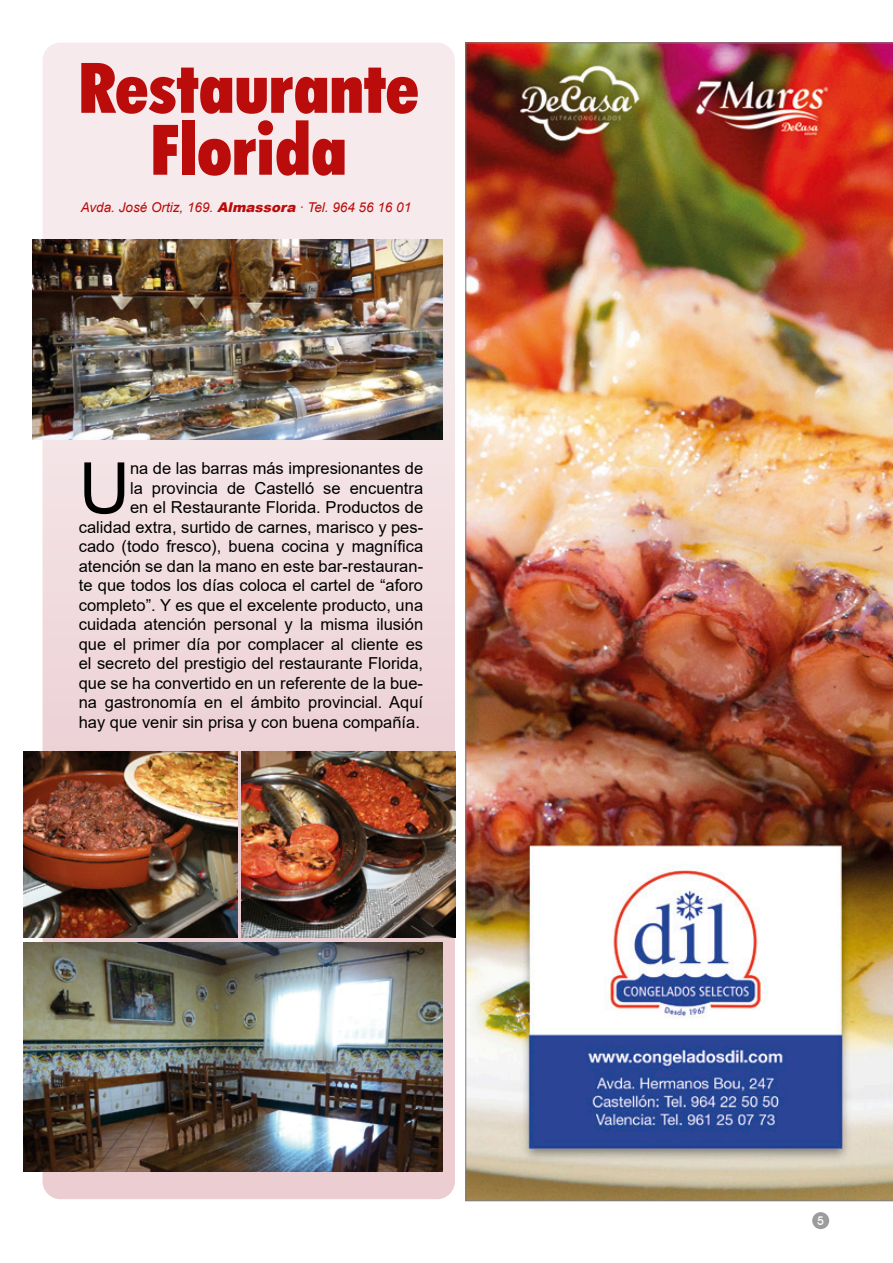
<style>
.page{position:relative;width:893px;height:1263px;background:#fff}
.page>*{position:absolute;margin:0;border:0;box-sizing:border-box;transform-origin:0 0}
.t1{font:70.95px "Arial";color:#000}
.t2{font:900 condensed 69.9px/61.9px "Futura BT";color:#ba0c0b;text-align:center}
.t3{font:16.5px/19.5px "Arial";color:#000;text-align:right}
.t4{font:italic 13.5px "Arial";color:#ba0c0b}
.t5{font:500 12px "Avant Garde IT Cby BT";color:#fff}
.s1{font-weight:900}
</style>
<div class="page">
<img style="left:465px;top:43px;width:428px;height:1158px">
<svg style="left:43px;top:43px;width:412px;height:1156px;background:#f1dee1"></svg>
<img style="left:23px;top:942px;width:419px;height:229px">
<img style="left:33px;top:239px;width:409px;height:200px">
<img style="left:23px;top:751px;width:214px;height:187px">
<img style="left:241px;top:751px;width:214px;height:187px">
<div style="left:812px;top:1212px;width:17px;height:17px;background:#9c9c9c;border-radius:50%"></div>
<h2 class="t2" style="left:78px;top:56px;width:342px">Restaurante<br>Florida</h2>
<p class="t4" style="left:81px;top:198px;width:332px">Avda. José Ortiz, 169. <span class="s1">Almassora</span> · Tel. 964 56 16 01</p>
<p class="t3" style="left:79px;top:459px;width:346px">na de las barras más impresionantes de<br>la provincia de Castelló se encuentra<br>en el Restaurante Florida. Productos de calidad extra, surtido de carnes, marisco y pes&shy;cado (todo fresco), buena cocina y magnífica atención se dan la mano en este bar-restauran&shy;te que todos los días coloca el cartel de “aforo completo”. Y es que el excelente producto, una cuidada atención personal y la misma ilusión que el primer día por complacer al cliente es el secreto del prestigio del restaurante Florida, que se ha convertido en un referente de la bue&shy;na gastronomía en el ámbito provincial. Aquí hay que venir sin prisa y con buena compañía.</p>
<h1 class="t1" style="left:79px;top:439px;width:53px">U</h1>
<p class="t5" style="left:817px;top:1213px;width:8px">5</p>
</div>
